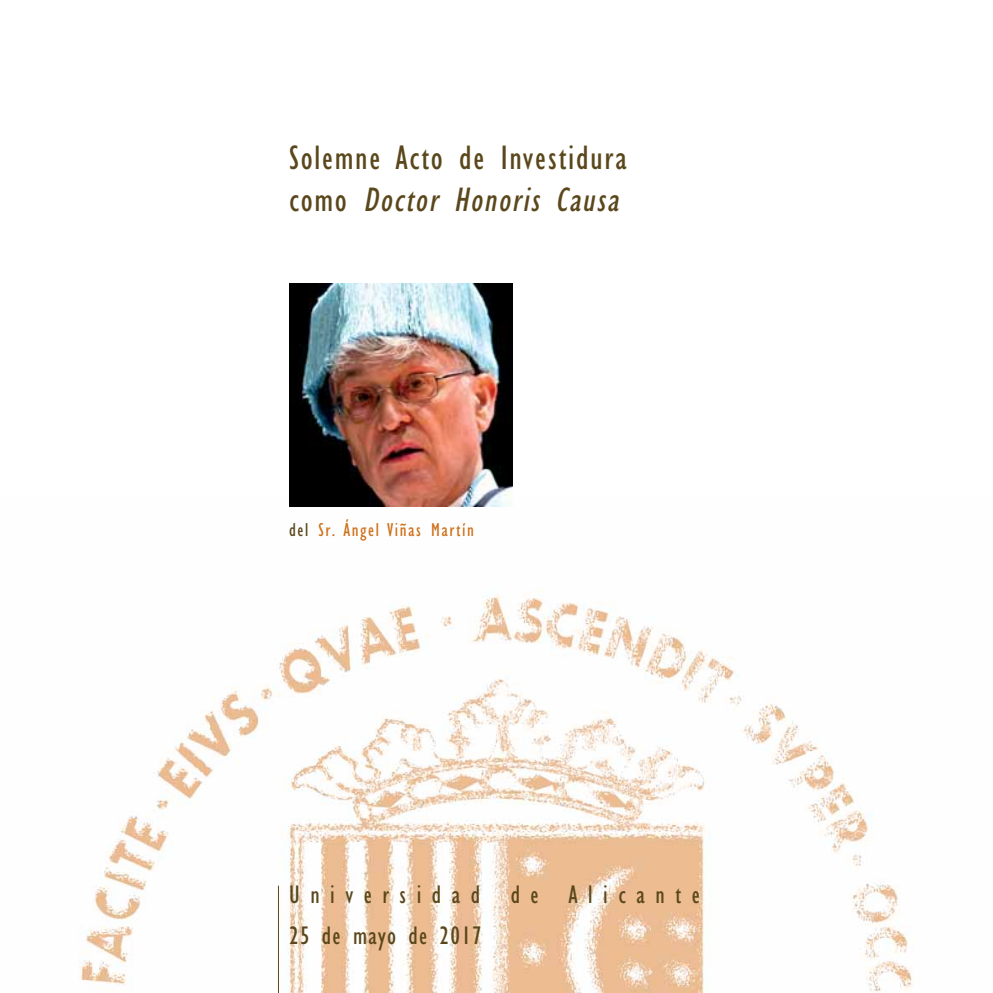
<style>
.page{position:relative;width:993px;height:993px;background:#fff}
.page>*{position:absolute;margin:0;border:0;box-sizing:border-box;transform-origin:0 0}
.t1{font:condensed 35px/42px "Gill Sans";letter-spacing:.05em;color:#5a471b}
.t2{font:condensed 26.25px "Gill Sans";letter-spacing:.4em;color:#5a471b}
.t3{font:condensed 26.25px "Gill Sans";letter-spacing:.05em;color:#5a471b}
.t4{font:condensed 19.25px "Gill Sans";letter-spacing:.08em;color:#ce7019}
.s1{font-style:italic}
.s2{color:#5a471b}
</style>
<div class="page">
<img style="left:79px;top:495px;width:834px;height:497px">
<img style="left:289px;top:283px;width:223px;height:223px">
<hr style="left:278px;top:885px;width:1px;height:107px;background:#5a471b">
<p class="t1" style="left:289px;top:140px;width:339px">Solemne Acto de Investidura c o m o <span class="s1">Doctor Honoris Causa</span></p>
<p class="t4" style="left:289px;top:522px;width:186px"><span class="s2">del</span> Sr. Ángel Viñas Martín</p>
<p class="t2" style="left:289px;top:884px;width:412px">Universidad de Alicante</p>
<p class="t3" style="left:289px;top:925px;width:194px">25 de mayo de 2017</p>
</div>
